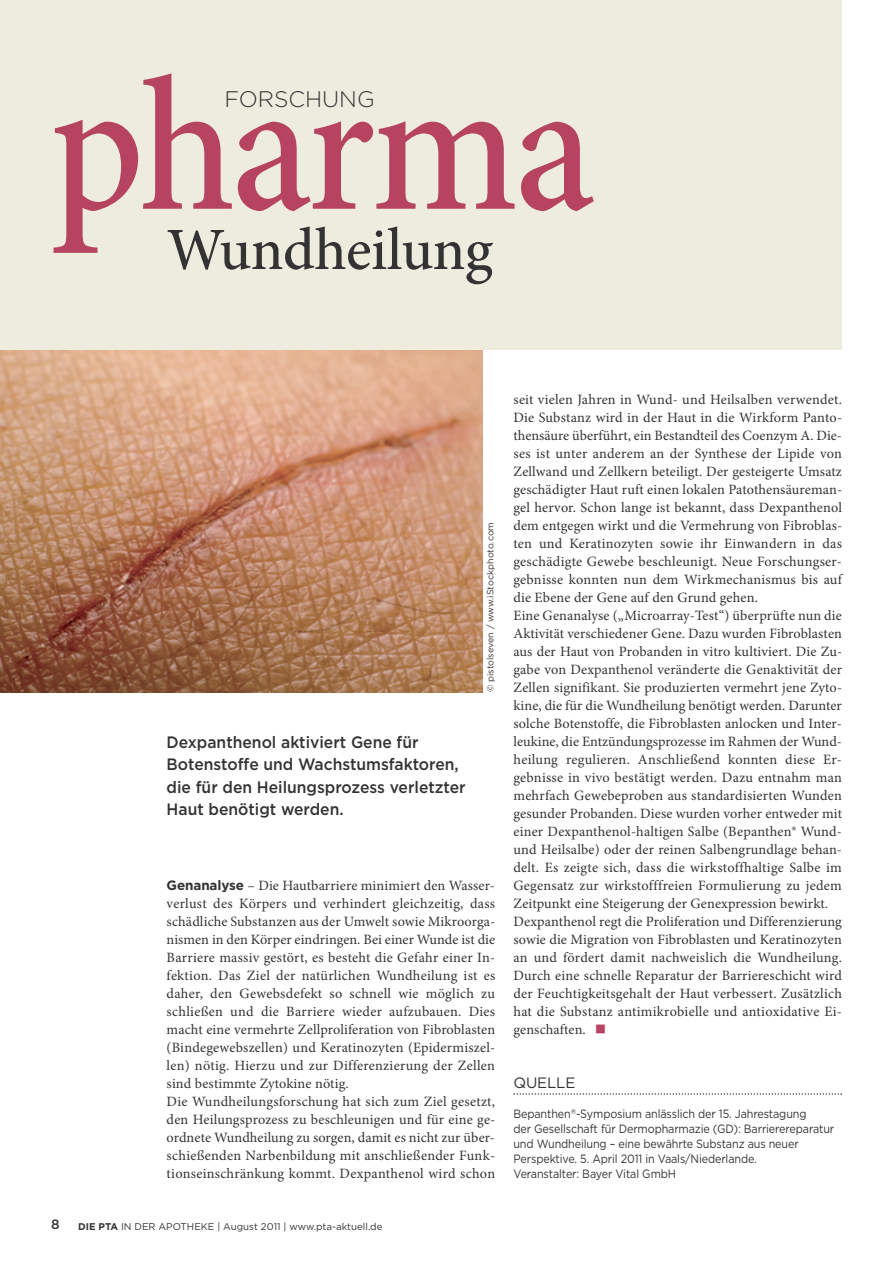
<style>
.page{position:relative;width:893px;height:1263px;background:#fff}
.page>*{position:absolute;margin:0;border:0;box-sizing:border-box;transform-origin:0 0}
.t1{font:500 condensed 193.5px "Minion Pro";letter-spacing:-.025em;color:#b64461}
.t2{font:500 60px "Minion Pro";letter-spacing:-.015em;color:#343334}
.t3{font:300 22.5px "Gotham";color:#343334}
.t4{font:500 16.5px/22.5px "Gotham";color:#343334;scale:.95 1}
.t5{font:15px "Gotham";letter-spacing:-.01em;color:#343334}
.t6{font:14.25px/18px "Minion Pro";letter-spacing:.01em;color:#343334}
.t7{font:500 13.5px "Gotham";color:#343334}
.t8{font:12px/15px "Gotham";letter-spacing:-.01em;color:#343334;scale:.9 1}
.t9{font:9.75px "Gotham";color:#343334}
.t10{font:9px "Gotham";color:#343334}
.s1{font-family:"Gotham";font-weight:700;font-size:13.5px}
.s2{font-weight:700}
</style>
<div class="page">
<img style="left:0;top:350px;width:482px;height:342px">
<div style="left:0;top:0;width:842px;height:350px;background:#eeecde"></div>
<svg style="left:513px;top:1093px;width:329px;height:2px"></svg>
<h1 class="t1" style="left:51px;top:29px;width:545px">pharma</h1>
<h3 class="t3" style="left:224px;top:91px;width:152px">FORSCHUNG</h3>
<h2 class="t2" style="left:167px;top:226px;width:328px">Wundheilung</h2>
<p class="t4" style="left:167px;top:732px;width:316px">Dexpanthenol aktiviert Gene für Botenstoffe und Wachstumsfaktoren, die für den Heilungsprozess verletzter Haut benötigt werden.</p>
<p class="t10" style="left:487px;top:692px;width:172px;rotate:-90deg">© pistolseven / www.iStockphoto.com</p>
<p class="t6" style="left:167px;top:878px;width:330px"><span class="s1">Genanalyse</span> – Die Hautbarriere minimiert den Wasser&shy;verlust des Körpers und verhindert gleichzeitig, dass schädliche Substanzen aus der Umwelt sowie Mikroorga&shy;nismen in den Körper eindringen. Bei einer Wunde ist die Barriere massiv gestört, es besteht die Gefahr einer In&shy;fektion. Das Ziel der natürlichen Wundheilung ist es daher, den Gewebsdefekt so schnell wie möglich zu schließen und die Barriere wieder aufzubauen. Dies macht eine vermehrte Zellproliferation von Fibroblasten (Bindegewebszellen) und Keratinozyten (Epidermiszel&shy;len) nötig. Hierzu und zur Differenzierung der Zellen sind bestimmte Zytokine nötig.<br>Die Wundheilungsforschung hat sich zum Ziel gesetzt, den Heilungsprozess zu beschleunigen und für eine ge&shy;ordnete Wundheilung zu sorgen, damit es nicht zur über&shy;schießenden Narbenbildung mit anschließender Funk&shy;tionseinschränkung kommt. Dexpanthenol wird schon</p>
<p class="t7" style="left:51px;top:1219px;width:10px">8</p>
<p class="t9" style="left:78px;top:1223px;width:306px"><span class="s2">DIE PTA</span> IN DER APOTHEKE | August 2011 | www.pta-aktuell.de</p>
<p class="t6" style="left:513px;top:392px;width:330px">seit vielen Jahren in Wund- und Heilsalben verwendet.<br>Die Substanz wird in der Haut in die Wirkform Panto&shy;thensäure überführt, ein Bestandteil des Coenzym A. Die&shy;ses ist unter anderem an der Synthese der Lipide von Zellwand und Zellkern beteiligt. Der gesteigerte Umsatz geschädigter Haut ruft einen lokalen Patothensäureman&shy;gel hervor. Schon lange ist bekannt, dass Dexpanthenol dem entgegen wirkt und die Vermehrung von Fibroblas&shy;ten und Keratinozyten sowie ihr Einwandern in das geschädigte Gewebe beschleunigt. Neue Forschungser&shy;gebnisse konnten nun dem Wirkmechanismus bis auf die Ebene der Gene auf den Grund gehen.<br>Eine Genanalyse („Microarray-Test“) überprüfte nun die Aktivität verschiedener Gene. Dazu wurden Fibroblasten aus der Haut von Probanden in vitro kultiviert. Die Zu&shy;gabe von Dexpanthenol veränderte die Genaktivität der Zellen signifikant. Sie produzierten vermehrt jene Zyto&shy;kine, die für die Wundheilung benötigt werden. Darunter solche Botenstoffe, die Fibroblasten anlocken und Inter&shy;leukine, die Entzündungsprozesse im Rahmen der Wund&shy;heilung regulieren. Anschließend konnten diese Er&shy;gebnisse in vivo bestätigt werden. Dazu entnahm man mehrfach Gewebeproben aus standardisierten Wunden gesunder Probanden. Diese wurden vorher entweder mit einer Dexpanthenol-haltigen Salbe (Bepanthen® Wund&shy;und Heilsalbe) oder der reinen Salbengrundlage behan&shy;delt. Es zeigte sich, dass die wirkstoffhaltige Salbe im Gegensatz zur wirkstofffreien Formulierung zu jedem Zeitpunkt eine Steigerung der Genexpression bewirkt.<br>Dexpanthenol regt die Proliferation und Differenzierung sowie die Migration von Fibroblasten und Keratinozyten an und fördert damit nachweislich die Wundheilung.<br>Durch eine schnelle Reparatur der Barriereschicht wird der Feuchtigkeitsgehalt der Haut verbessert. Zusätzlich hat die Substanz antimikrobielle und antioxidative Ei&shy;genschaften.</p>
<p class="t5" style="left:513px;top:1077px;width:64px">QUELLE</p>
<p class="t8" style="left:513px;top:1107px;width:358px">Bepanthen<sup>®</sup>-Symposium anlässlich der 15. Jahrestagung<br>der Gesellschaft für Dermopharmazie (GD): Barrierereparatur und Wundheilung – eine bewährte Substanz aus neuer Perspektive. 5. April 2011 in Vaals/Niederlande.<br>Veranstalter: Bayer Vital GmbH</p>
</div>
